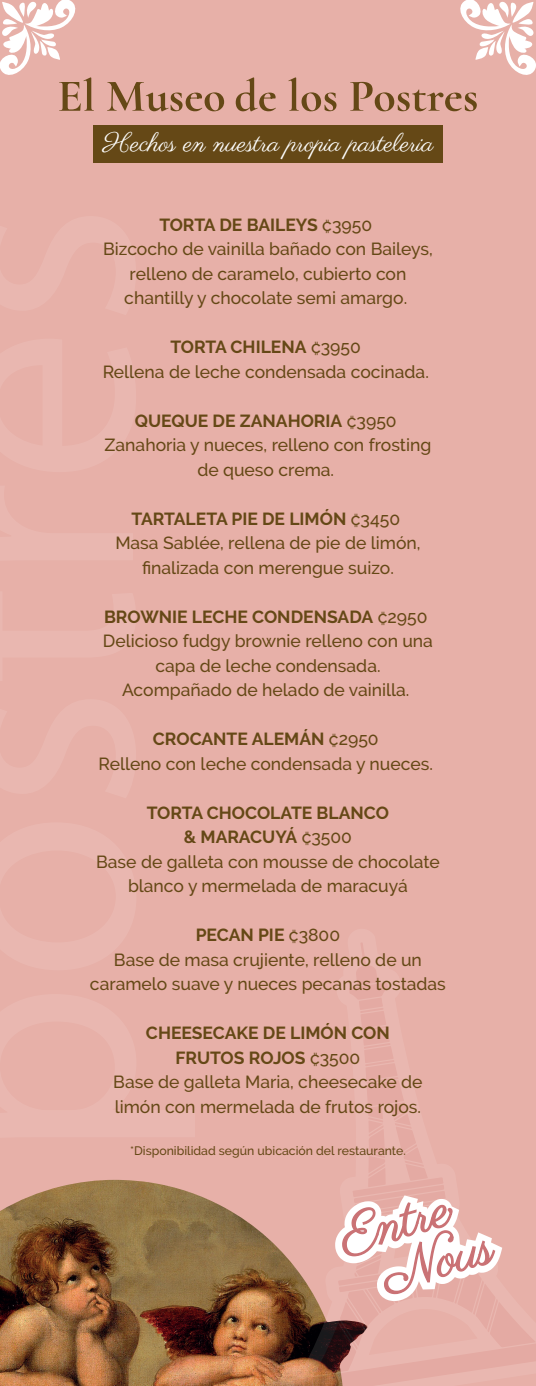
<style>
.page{position:relative;width:536px;height:1386px;background:#e7b0a8}
.page>*{position:absolute;margin:0;border:0;box-sizing:border-box;transform-origin:0 0}
.t1{font:25.9px "Parisienne";color:#fff}
.t2{font:500 17.5px/24.5px "Raleway";color:#654816;text-align:center}
.t3{font:500 12.25px "Raleway";color:#654816}
.s1{font-weight:700}
</style>
<div class="page">
<img style="left:0;top:1180px;width:280px;height:206px">
<svg style="left:280px;top:1250px;width:13px;height:136px;background:#794c30"></svg>
<div style="left:93px;top:125px;width:349px;height:38px;background:#654816"></div>
<svg style="left:107px;top:82px;width:117px;height:29px"></svg>
<svg style="left:236px;top:77px;width:40px;height:34px"></svg>
<svg style="left:288px;top:77px;width:48px;height:34px"></svg>
<svg style="left:350px;top:82px;width:126px;height:29px"></svg>
<svg style="left:0;top:0;width:94px;height:111px"></svg>
<svg style="left:460px;top:0;width:76px;height:75px"></svg>
<svg style="left:293px;top:1195px;width:209px;height:191px"></svg>
<h1 class="t1" style="left:103px;top:127px;width:332px">Hechos en nuestra propia pasteleria</h1>
<p class="t2" style="left:103px;top:212px;width:331px"><span class="s1">TORTA DE BAILEYS</span> ₡3950<br>Bizcocho de vainilla bañado con Baileys, relleno de caramelo, cubierto con chantilly y chocolate semi amargo.</p>
<p class="t2" style="left:103px;top:335px;width:327px"><span class="s1">TORTA CHILENA</span> ₡3950<br>Rellena de leche condensada cocinada.</p>
<p class="t2" style="left:104px;top:408px;width:328px"><span class="s1">QUEQUE DE ZANAHORIA</span> ₡3950<br>Zanahoria y nueces, relleno con frosting de queso crema.</p>
<p class="t2" style="left:115px;top:506px;width:306px"><span class="s1">TARTALETA PIE DE LIMÓN</span> ₡3450<br>Masa Sablée, rellena de pie de limón, finalizada con merengue suizo.</p>
<p class="t2" style="left:103px;top:604px;width:331px"><span class="s1">BROWNIE LECHE CONDENSADA</span> ₡2950<br>Delicioso fudgy brownie relleno con una capa de leche condensada.<br>Acompañado de helado de vainilla.</p>
<p class="t2" style="left:99px;top:727px;width:336px"><span class="s1">CROCANTE ALEMÁN</span> ₡2950<br>Relleno con leche condensada y nueces.</p>
<p class="t2" style="left:96px;top:800px;width:345px"><span class="s1">TORTA CHOCOLATE BLANCO<br>&amp; MARACUYÁ</span> ₡3500<br>Base de galleta con mousse de chocolate blanco y mermelada de maracuyá</p>
<p class="t2" style="left:90px;top:923px;width:357px"><span class="s1">PECAN PIE</span> ₡3800<br>Base de masa crujiente, relleno de un caramelo suave y nueces pecanas tostadas</p>
<p class="t2" style="left:113px;top:1021px;width:311px"><span class="s1">CHEESECAKE DE LIMÓN CON<br>FRUTOS ROJOS</span> ₡3500<br>Base de galleta Maria, cheesecake de limón con mermelada de frutos rojos.</p>
<p class="t3" style="left:130px;top:1143px;width:277px">*Disponibilidad según ubicación del restaurante.</p>
</div>
